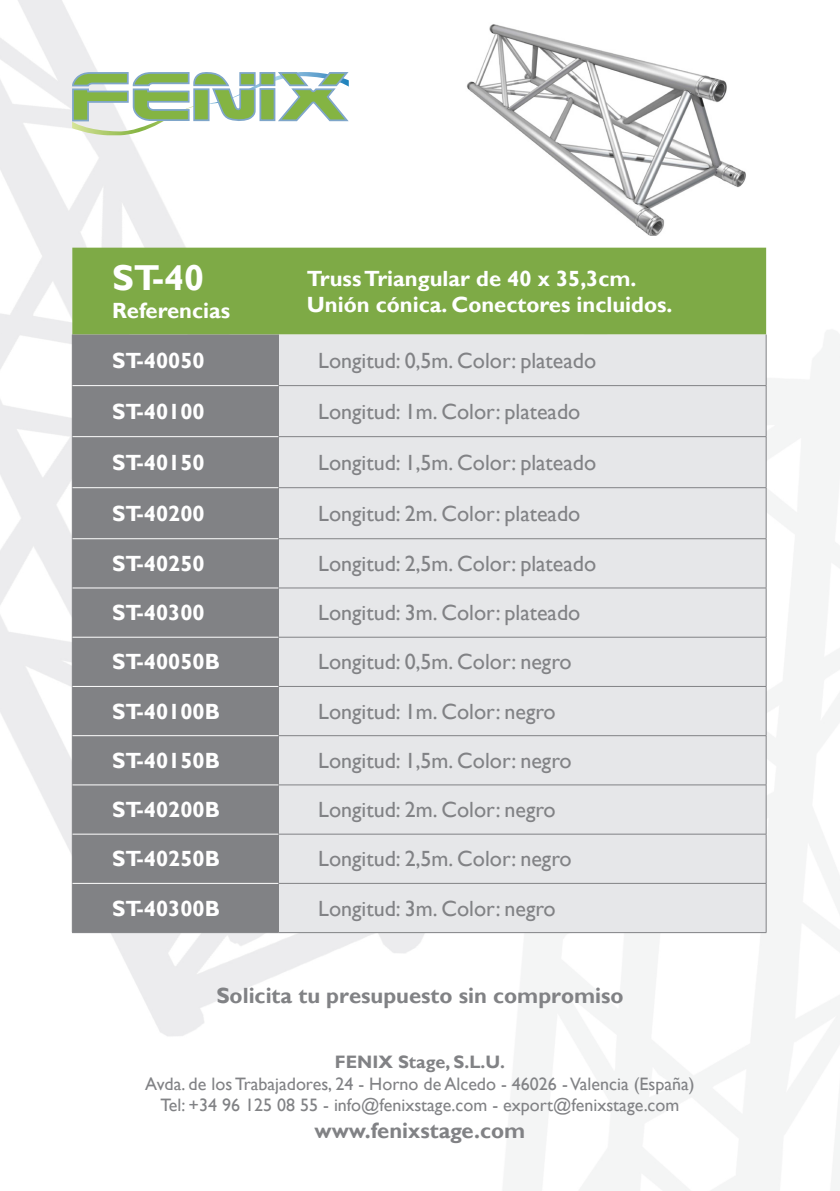
<style>
.page{position:relative;width:840px;height:1191px;background:#fff}
.page>*{position:absolute;margin:0;border:0;box-sizing:border-box;transform-origin:0 0}
.t1{font:700 36px "Gill Sans";color:#fff}
.t2{font:22px "Gill Sans";color:#818285}
.t3{font:700 22px "Gill Sans";color:#fff}
.t4{font:700 22px "Gill Sans";color:#818285}
.t5{font:18px/21.6px "Gill Sans";color:#818285;text-align:center}
.s1{font-weight:700}
</style>
<div class="page">
<img style="left:0;top:0;width:839px;height:1191px">
<div style="left:72px;top:248px;width:693px;height:86px;background:#7eaa46"></div>
<div style="left:73px;top:334px;width:205px;height:598px;background:#818285"></div>
<div style="left:279px;top:334px;width:486px;height:598px;background:#e6e7e9"></div>
<hr style="left:72px;top:334px;width:1px;height:51px;background:#818285">
<hr style="left:278px;top:334px;width:1px;height:51px;background:#818285">
<hr style="left:765px;top:334px;width:1px;height:51px;background:#818285">
<hr style="left:72px;top:385px;width:1px;height:51px;background:#818285">
<hr style="left:278px;top:385px;width:488px;height:1px;background:#818285">
<hr style="left:278px;top:386px;width:1px;height:50px;background:#818285">
<hr style="left:765px;top:386px;width:1px;height:50px;background:#818285">
<hr style="left:72px;top:436px;width:1px;height:52px;background:#818285">
<hr style="left:278px;top:436px;width:488px;height:1px;background:#818285">
<hr style="left:278px;top:437px;width:1px;height:50px;background:#818285">
<hr style="left:765px;top:437px;width:1px;height:50px;background:#818285">
<hr style="left:72px;top:488px;width:1px;height:51px;background:#818285">
<hr style="left:278px;top:487px;width:488px;height:1px;background:#818285">
<hr style="left:278px;top:488px;width:1px;height:50px;background:#818285">
<hr style="left:765px;top:488px;width:1px;height:50px;background:#818285">
<hr style="left:72px;top:539px;width:1px;height:49px;background:#818285">
<hr style="left:278px;top:538px;width:488px;height:1px;background:#818285">
<hr style="left:278px;top:539px;width:1px;height:49px;background:#818285">
<hr style="left:765px;top:539px;width:1px;height:49px;background:#818285">
<hr style="left:72px;top:588px;width:1px;height:49px;background:#818285">
<hr style="left:278px;top:587px;width:488px;height:1px;background:#818285">
<hr style="left:278px;top:588px;width:1px;height:49px;background:#818285">
<hr style="left:765px;top:588px;width:1px;height:49px;background:#818285">
<hr style="left:72px;top:637px;width:1px;height:49px;background:#818285">
<hr style="left:278px;top:637px;width:488px;height:1px;background:#818285">
<hr style="left:278px;top:637px;width:1px;height:49px;background:#818285">
<hr style="left:765px;top:637px;width:1px;height:49px;background:#818285">
<hr style="left:72px;top:686px;width:1px;height:49px;background:#818285">
<hr style="left:278px;top:686px;width:488px;height:1px;background:#818285">
<hr style="left:278px;top:686px;width:1px;height:49px;background:#818285">
<hr style="left:765px;top:686px;width:1px;height:49px;background:#818285">
<hr style="left:72px;top:735px;width:1px;height:50px;background:#818285">
<hr style="left:278px;top:735px;width:488px;height:1px;background:#818285">
<hr style="left:278px;top:736px;width:1px;height:48px;background:#818285">
<hr style="left:765px;top:736px;width:1px;height:48px;background:#818285">
<hr style="left:72px;top:785px;width:1px;height:49px;background:#818285">
<hr style="left:278px;top:784px;width:488px;height:1px;background:#818285">
<hr style="left:278px;top:785px;width:1px;height:49px;background:#818285">
<hr style="left:765px;top:785px;width:1px;height:49px;background:#818285">
<hr style="left:72px;top:834px;width:1px;height:49px;background:#818285">
<hr style="left:278px;top:833px;width:488px;height:1px;background:#818285">
<hr style="left:278px;top:834px;width:1px;height:49px;background:#818285">
<hr style="left:765px;top:834px;width:1px;height:49px;background:#818285">
<hr style="left:72px;top:883px;width:1px;height:49px;background:#818285">
<hr style="left:278px;top:883px;width:488px;height:1px;background:#818285">
<hr style="left:278px;top:883px;width:1px;height:49px;background:#818285">
<hr style="left:765px;top:883px;width:1px;height:49px;background:#818285">
<hr style="left:72px;top:932px;width:206px;height:1px;background:#818285">
<hr style="left:278px;top:932px;width:488px;height:1px;background:#818285">
<hr style="left:72px;top:385px;width:206px;height:1px;background:#fff">
<hr style="left:72px;top:436px;width:206px;height:1px;background:#fff">
<hr style="left:72px;top:487px;width:206px;height:1px;background:#fff">
<hr style="left:72px;top:538px;width:206px;height:1px;background:#fff">
<hr style="left:72px;top:587px;width:206px;height:1px;background:#fff">
<hr style="left:72px;top:637px;width:206px;height:1px;background:#fff">
<hr style="left:72px;top:686px;width:206px;height:1px;background:#fff">
<hr style="left:72px;top:735px;width:206px;height:1px;background:#fff">
<hr style="left:72px;top:784px;width:206px;height:1px;background:#fff">
<hr style="left:72px;top:833px;width:206px;height:1px;background:#fff">
<hr style="left:72px;top:883px;width:206px;height:1px;background:#fff">
<svg style="left:71px;top:70px;width:279px;height:65px"></svg>
<img style="left:446px;top:13px;width:319px;height:223px">
<p class="t1" style="left:112px;top:256px;width:93px">ST-40</p>
<p class="t3" style="left:112px;top:297px;width:120px">Referencias</p>
<p class="t3" style="left:307px;top:265px;width:331px">Truss Triangular de 40 x 35,3cm.</p>
<p class="t3" style="left:307px;top:291px;width:367px">Unión cónica. Conectores incluidos.</p>
<p class="t3" style="left:112px;top:347px;width:94px">ST-40050</p>
<p class="t2" style="left:318px;top:347px;width:279px">Longitud: 0,5m. Color: plateado</p>
<p class="t3" style="left:112px;top:398px;width:94px">ST-40100</p>
<p class="t2" style="left:318px;top:398px;width:263px">Longitud: 1m. Color: plateado</p>
<p class="t3" style="left:112px;top:449px;width:94px">ST-40150</p>
<p class="t2" style="left:318px;top:449px;width:279px">Longitud: 1,5m. Color: plateado</p>
<p class="t3" style="left:112px;top:500px;width:94px">ST-40200</p>
<p class="t2" style="left:318px;top:500px;width:263px">Longitud: 2m. Color: plateado</p>
<p class="t3" style="left:112px;top:550px;width:94px">ST-40250</p>
<p class="t2" style="left:318px;top:551px;width:279px">Longitud: 2,5m. Color: plateado</p>
<p class="t3" style="left:112px;top:599px;width:94px">ST-40300</p>
<p class="t2" style="left:318px;top:600px;width:263px">Longitud: 3m. Color: plateado</p>
<p class="t3" style="left:112px;top:648px;width:109px">ST-40050B</p>
<p class="t2" style="left:318px;top:649px;width:255px">Longitud: 0,5m. Color: negro</p>
<p class="t3" style="left:112px;top:698px;width:109px">ST-40100B</p>
<p class="t2" style="left:318px;top:698px;width:239px">Longitud: 1m. Color: negro</p>
<p class="t3" style="left:112px;top:747px;width:109px">ST-40150B</p>
<p class="t2" style="left:318px;top:747px;width:255px">Longitud: 1,5m. Color: negro</p>
<p class="t3" style="left:112px;top:796px;width:109px">ST-40200B</p>
<p class="t2" style="left:318px;top:797px;width:239px">Longitud: 2m. Color: negro</p>
<p class="t3" style="left:112px;top:845px;width:109px">ST-40250B</p>
<p class="t2" style="left:318px;top:846px;width:255px">Longitud: 2,5m. Color: negro</p>
<p class="t3" style="left:112px;top:895px;width:109px">ST-40300B</p>
<p class="t2" style="left:318px;top:895px;width:239px">Longitud: 3m. Color: negro</p>
<p class="t4" style="left:216px;top:982px;width:408px">Solicita tu presupuesto sin compromiso</p>
<p class="t5" style="left:145px;top:1051px;width:550px"><span class="s1">FENIX Stage, S.L.U.<br></span>Avda. de los Trabajadores, 24 - Horno de Alcedo - 46026 - Valencia (España)<br>Tel: +34 96 125 08 55 - info@fenixstage.com - export@fenixstage.com</p>
<p class="t4" style="left:314px;top:1116px;width:212px">www.fenixstage.com</p>
</div>
